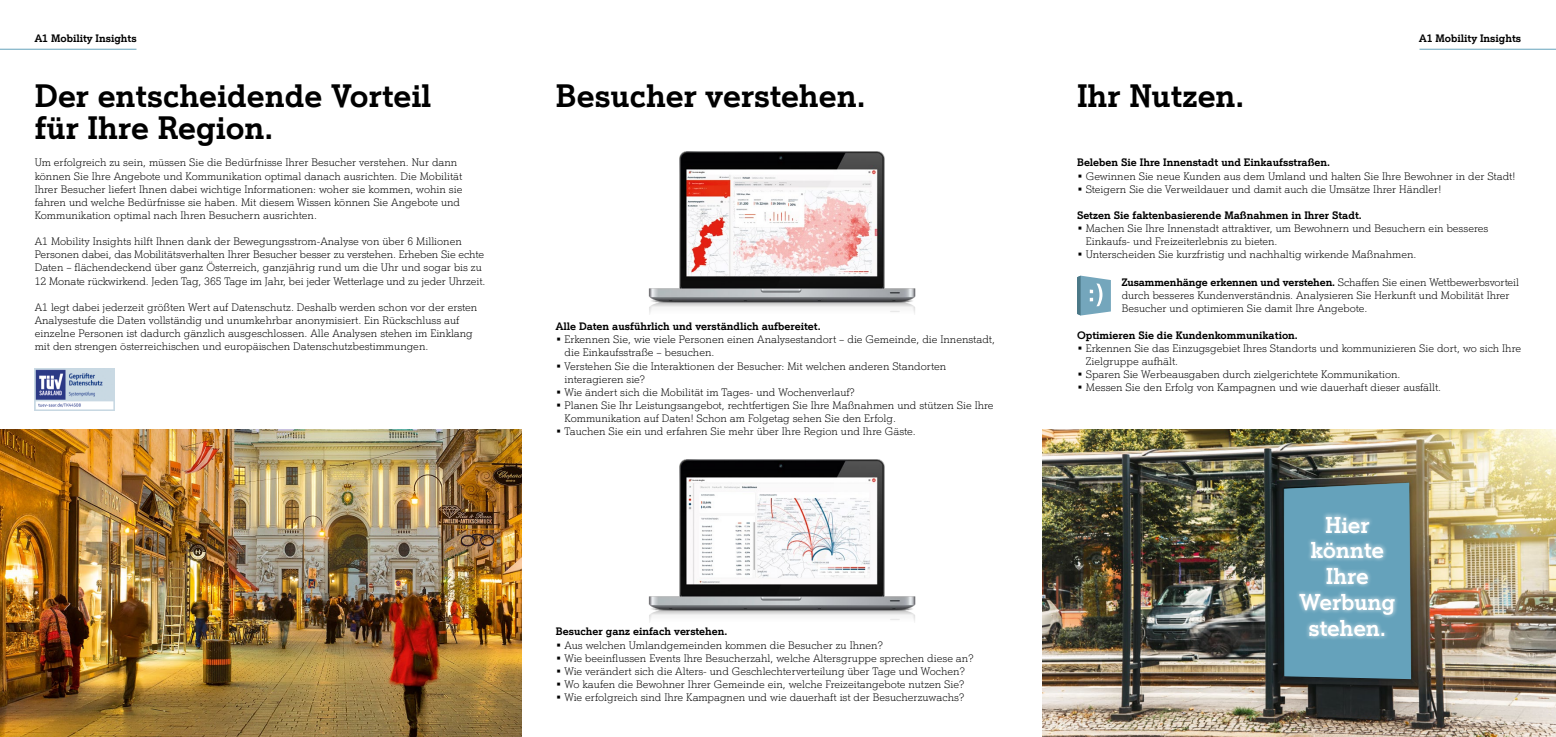
<style>
.page{position:relative;width:1556px;height:737px;background:#fff}
.page>*{position:absolute;margin:0;border:0;box-sizing:border-box;transform-origin:0 0}
.t1{font:700 31.5px/31.5px "A1 Serif";color:#000}
.t2{font:700 22.31px/25.9px "A1 Serif";letter-spacing:-.01em;color:#fff;text-align:center}
.t3{font:300 10.5px/13.1px "A1 Serif";color:#000}
.t4{font:700 10.5px "A1 Serif";color:#000}
.s1{font-weight:700}
</style>
<div class="page">
<img style="left:0;top:429px;width:521px;height:308px">
<img style="left:648px;top:151px;width:268px;height:163px">
<img style="left:648px;top:459px;width:268px;height:163px">
<img style="left:1042px;top:429px;width:513px;height:308px">
<hr style="left:0;top:49px;width:136px;height:1px;background:#65a2bb">
<img style="left:35px;top:368px;width:79px;height:42px">
<hr style="left:1419px;top:49px;width:136px;height:1px;background:#65a2bb">
<svg style="left:1077px;top:276px;width:33px;height:39px"></svg>
<div style="left:1281px;top:480px;width:132px;height:201px;background:#000;opacity:.12"></div>
<svg style="left:1284px;top:483px;width:126px;height:196px;background:#5f96ac"></svg>
<div style="left:1277px;top:509px;width:152px;height:153px;background:#fff;opacity:.75"></div>
<p class="t4" style="left:35px;top:32px;width:103px">A1 Mobility Insights</p>
<h1 class="t1" style="left:35px;top:79px;width:398px">Der entscheidende Vorteil für Ihre Region.</h1>
<p class="t3" style="left:35px;top:156px;width:429px">Um erfolgreich zu sein, müssen Sie die Bedürfnisse Ihrer Besucher verstehen. Nur dann können Sie Ihre Angebote und Kommunikation optimal danach ausrichten. Die Mobilität Ihrer Besucher liefert Ihnen dabei wichtige Informationen: woher sie kommen, wohin sie fahren und welche Bedürfnisse sie haben. Mit diesem Wissen können Sie Angebote und Kommunikation optimal nach Ihren Besuchern ausrichten.</p>
<p class="t3" style="left:35px;top:235px;width:452px">A1 Mobility Insights hilft Ihnen dank der Bewegungsstrom-Analyse von über 6 Millionen Personen dabei, das Mobilitätsverhalten Ihrer Besucher besser zu verstehen. Erheben Sie echte Daten – flächendeckend über ganz Österreich, ganzjährig rund um die Uhr und sogar bis zu 12 Monate rückwirkend. Jeden Tag, 365 Tage im Jahr, bei jeder Wetterlage und zu jeder Uhrzeit.</p>
<p class="t3" style="left:35px;top:300px;width:444px">A1 legt dabei jederzeit größten Wert auf Datenschutz. Deshalb werden schon vor der ersten Analysestufe die Daten vollständig und unumkehrbar anonymisiert. Ein Rückschluss auf einzelne Personen ist dadurch gänzlich ausgeschlossen. Alle Analysen stehen im Einklang mit den strengen österreichischen und europäischen Datenschutzbestimmungen.</p>
<h1 class="t1" style="left:556px;top:79px;width:311px">Besucher verstehen.</h1>
<p class="t4" style="left:556px;top:319px;width:266px">Alle Daten ausführlich und verständlich aufbereitet.</p>
<p class="t3" style="left:564px;top:333px;width:432px;text-indent:-9px">• Erkennen Sie, wie viele Personen einen Analysestandort – die Gemeinde, die Innenstadt, die Einkaufsstraße – besuchen.</p>
<p class="t3" style="left:564px;top:359px;width:383px;text-indent:-9px">• Verstehen Sie die Interaktionen der Besucher: Mit welchen anderen Standorten interagieren sie?</p>
<p class="t3" style="left:556px;top:385px;width:300px">• Wie ändert sich die Mobilität im Tages- und Wochenverlauf?</p>
<p class="t3" style="left:564px;top:398px;width:430px;text-indent:-9px">• Planen Sie Ihr Leistungsangebot, rechtfertigen Sie Ihre Maßnahmen und stützen Sie Ihre<br>Kommunikation auf Daten! Schon am Folgetag sehen Sie den Erfolg.</p>
<p class="t3" style="left:556px;top:425px;width:361px">• Tauchen Sie ein und erfahren Sie mehr über Ihre Region und Ihre Gäste.</p>
<p class="t4" style="left:556px;top:625px;width:173px">Besucher ganz einfach verstehen.</p>
<p class="t3" style="left:556px;top:638px;width:328px">• Aus welchen Umlandgemeinden kommen die Besucher zu Ihnen?</p>
<p class="t3" style="left:556px;top:651px;width:419px">• Wie beeinflussen Events Ihre Besucherzahl, welche Altersgruppe sprechen diese an?</p>
<p class="t3" style="left:556px;top:664px;width:410px">• Wie verändert sich die Alters- und Geschlechterverteilung über Tage und Wochen?</p>
<p class="t3" style="left:556px;top:677px;width:410px">• Wo kaufen die Bewohner Ihrer Gemeinde ein, welche Freizeitangebote nutzen Sie?</p>
<p class="t3" style="left:556px;top:690px;width:410px">• Wie erfolgreich sind Ihre Kampagnen und wie dauerhaft ist der Besucherzuwachs?</p>
<h1 class="t1" style="left:1076px;top:79px;width:169px">Ihr Nutzen.</h1>
<p class="t4" style="left:1418px;top:32px;width:103px">A1 Mobility Insights</p>
<p class="t4" style="left:1076px;top:156px;width:254px">Beleben Sie Ihre Innenstadt und Einkaufsstraßen.</p>
<p class="t3" style="left:1076px;top:169px;width:440px">• Gewinnen Sie neue Kunden aus dem Umland und halten Sie Ihre Bewohner in der Stadt!</p>
<p class="t3" style="left:1076px;top:182px;width:366px">• Steigern Sie die Verweildauer und damit auch die Umsätze Ihrer Händler!</p>
<p class="t4" style="left:1076px;top:208px;width:286px">Setzen Sie faktenbasierende Maßnahmen in Ihrer Stadt.</p>
<p class="t3" style="left:1085px;top:222px;width:404px;text-indent:-9px">• Machen Sie Ihre Innenstadt attraktiver, um Bewohnern und Besuchern ein besseres<br>Einkaufs- und Freizeiterlebnis zu bieten.</p>
<p class="t3" style="left:1076px;top:248px;width:341px">• Unterscheiden Sie kurzfristig und nachhaltig wirkende Maßnahmen.</p>
<p class="t3" style="left:1121px;top:276px;width:399px"><span class="s1">Zusammenhänge erkennen und verstehen.</span> Schaffen Sie einen Wettbewerbsvorteil durch besseres Kundenverständnis. Analysieren Sie Herkunft und Mobilität Ihrer<br>Besucher und optimieren Sie damit Ihre Angebote.</p>
<p class="t4" style="left:1076px;top:328px;width:222px">Optimieren Sie die Kundenkommunikation.</p>
<p class="t3" style="left:1085px;top:341px;width:437px;text-indent:-9px">• Erkennen Sie das Einzugsgebiet Ihres Standorts und kommunizieren Sie dort, wo sich Ihre<br>Zielgruppe aufhält.</p>
<p class="t3" style="left:1076px;top:368px;width:325px">• Sparen Sie Werbeausgaben durch zielgerichtete Kommunikation.</p>
<p class="t3" style="left:1076px;top:381px;width:365px">• Messen Sie den Erfolg von Kampagnen und wie dauerhaft dieser ausfällt.</p>
<h2 class="t2" style="left:1299px;top:511px;width:98px">Hier könnte<br>Ihre<br>Werbung stehen.</h2>
</div>
